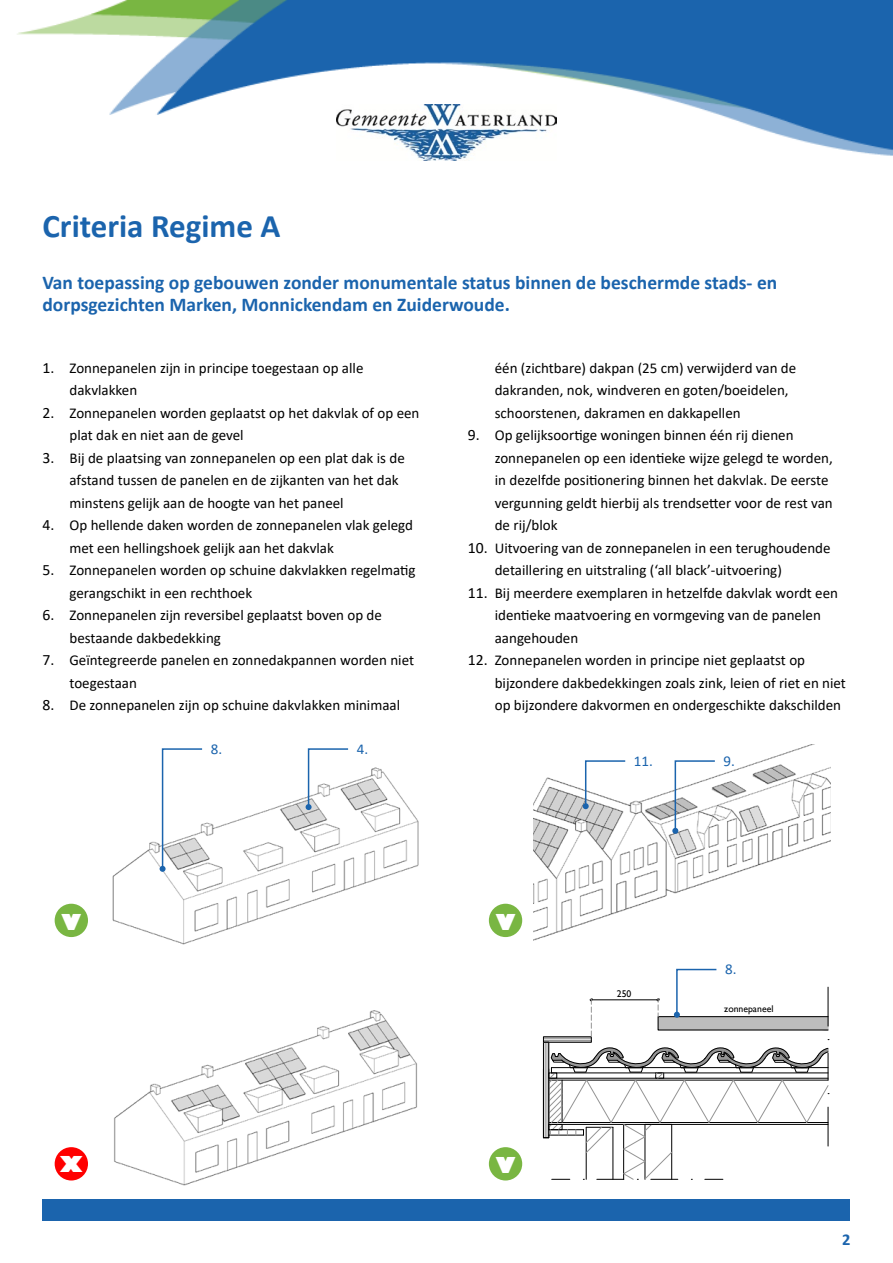
<style>
.page{position:relative;width:893px;height:1263px;background:#fff}
.page>*{position:absolute;margin:0;border:0;box-sizing:border-box;transform-origin:0 0}
.t1{font:700 33px "Calibri";color:#1b64ad}
.t2{font:800 27px "Gill Sans";color:#fff}
.t3{font:700 19.5px/22.5px "Calibri";color:#1b64ad}
.t4{font:700 16.5px "Calibri";color:#1b64ad}
.t5{font:15px/22.5px "Calibri";color:#000}
.t6{font:15px "Calibri";color:#1b64ad}
.t7{font:9.75px "Gill Sans";color:#000}
.s1{font-size:15.75px}
</style>
<div class="page">
<img style="left:17px;top:0;width:876px;height:156px">
<img style="left:337px;top:104px;width:219px;height:57px">
<div style="left:43px;top:1199px;width:807px;height:21px;background:#1b64ad"></div>
<img style="left:79px;top:767px;width:340px;height:178px">
<img style="left:79px;top:1010px;width:338px;height:176px">
<img style="left:534px;top:745px;width:296px;height:196px">
<svg style="left:160px;top:748px;width:44px;height:124px"></svg>
<svg style="left:543px;top:968px;width:286px;height:212px"></svg>
<svg style="left:306px;top:748px;width:44px;height:62px"></svg>
<svg style="left:583px;top:759px;width:44px;height:50px"></svg>
<svg style="left:672px;top:759px;width:44px;height:75px"></svg>
<div style="left:55px;top:1147px;width:33px;height:33px;background:#f00;border-radius:50%"></div>
<div style="left:55px;top:904px;width:33px;height:33px;background:#79b642;border-radius:50%"></div>
<div style="left:489px;top:904px;width:33px;height:33px;background:#79b642;border-radius:50%"></div>
<div style="left:489px;top:1147px;width:33px;height:33px;background:#79b642;border-radius:50%"></div>
<h1 class="t1" style="left:43px;top:203px;width:239px">Criteria Regime A</h1>
<h3 class="t3" style="left:43px;top:271px;width:736px">Van toepassing op gebouwen zonder monumentale status binnen de beschermde stads- en dorpsgezichten Marken, Monnickendam en Zuiderwoude.</h3>
<p class="t5" style="left:70px;top:356px;width:295px;text-indent:-27px"><span class="s1">1.</span> Zonnepanelen zijn in principe toegestaan op alle dakvlakken</p>
<p class="t5" style="left:70px;top:401px;width:351px;text-indent:-27px"><span class="s1">2.</span> Zonnepanelen worden geplaatst op het dakvlak of op een plat dak en niet aan de gevel</p>
<p class="t5" style="left:70px;top:446px;width:337px;text-indent:-27px"><span class="s1">3.</span> Bij de plaatsing van zonnepanelen op een plat dak is de afstand tussen de panelen en de zijkanten van het dak minstens gelijk aan de hoogte van het paneel</p>
<p class="t5" style="left:70px;top:514px;width:345px;text-indent:-27px"><span class="s1">4.</span> Op hellende daken worden de zonnepanelen vlak gelegd met een hellingshoek gelijk aan het dakvlak</p>
<p class="t5" style="left:70px;top:559px;width:347px;text-indent:-27px"><span class="s1">5.</span> Zonnepanelen worden op schuine dakvlakken regelmatig gerangschikt in een rechthoek</p>
<p class="t5" style="left:70px;top:604px;width:314px;text-indent:-27px"><span class="s1">6.</span> Zonnepanelen zijn reversibel geplaatst boven op de bestaande dakbedekking</p>
<p class="t5" style="left:70px;top:649px;width:346px;text-indent:-27px"><span class="s1">7.</span> Geïntegreerde panelen en zonnedakpannen worden niet toegestaan</p>
<p class="t5" style="left:43px;top:694px;width:359px"><span class="s1">8.</span> De zonnepanelen zijn op schuine dakvlakken minimaal</p>
<p class="t6" style="left:211px;top:738px;width:13px">8.</p>
<p class="t6" style="left:357px;top:738px;width:13px">4.</p>
<p class="t5" style="left:495px;top:356px;width:303px">één (zichtbare) dakpan (25 cm) verwijderd van de dakranden, nok, windveren en goten/boeidelen, schoorstenen, dakramen en dakkapellen</p>
<p class="t5" style="left:495px;top:424px;width:340px;text-indent:-27px"><span class="s1">9.</span> Op gelijksoortige woningen binnen één rij dienen zonnepanelen op een identieke wijze gelegd te worden, in dezelfde positionering binnen het dakvlak. De eerste vergunning geldt hierbij als trendsetter voor de rest van de rij/blok</p>
<p class="t5" style="left:495px;top:536px;width:337px;text-indent:-27px"><span class="s1">10.</span> Uitvoering van de zonnepanelen in een terughoudende detaillering en uitstraling (‘all black’-uitvoering)</p>
<p class="t5" style="left:495px;top:581px;width:345px;text-indent:-27px"><span class="s1">11.</span> Bij meerdere exemplaren in hetzelfde dakvlak wordt een identieke maatvoering en vormgeving van de panelen aangehouden</p>
<p class="t5" style="left:495px;top:649px;width:353px;text-indent:-27px"><span class="s1">12.</span> Zonnepanelen worden in principe niet geplaatst op bijzondere dakbedekkingen zoals zink, leien of riet en niet op bijzondere dakvormen en ondergeschikte dakschilden</p>
<p class="t6" style="left:634px;top:750px;width:20px">11.</p>
<p class="t6" style="left:723px;top:750px;width:13px">9.</p>
<h2 class="t2" style="left:61px;top:903px;width:21px">v</h2>
<h2 class="t2" style="left:496px;top:903px;width:21px">v</h2>
<h2 class="t2" style="left:60px;top:1145px;width:25px">x</h2>
<h2 class="t2" style="left:496px;top:1146px;width:21px">v</h2>
<p class="t7" style="left:617px;top:988px;width:16px">250</p>
<p class="t6" style="left:725px;top:959px;width:13px">8.</p>
<p class="t7" style="left:724px;top:1003px;width:51px">zonnepaneel</p>
<p class="t4" style="left:842px;top:1228px;width:10px">2</p>
</div>
